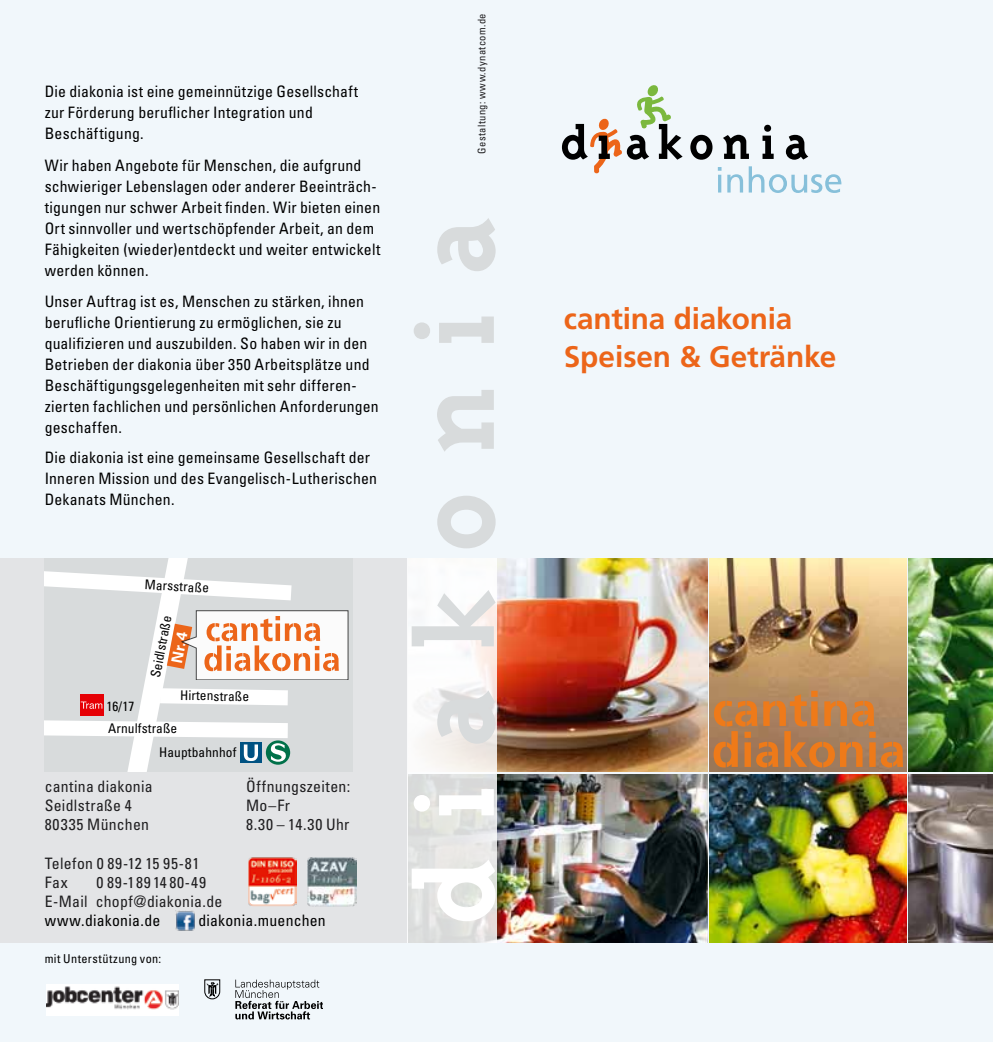
<style>
.page{position:relative;width:993px;height:1042px;background:#fff}
.page>*{position:absolute;margin:0;border:0;box-sizing:border-box;transform-origin:0 0}
.t1{font:119px "Triplex Serif Bold Lining";letter-spacing:.32em;color:#d8dbdc}
.t2{font:700 29.75px/38.5px "Frutiger LT Std";letter-spacing:-.005em;color:#ec6519}
.t3{font:condensed 15.75px/21px "Univers LT Std";letter-spacing:.01em;color:#000}
.t4{font:condensed 15.75px/19.2px "Univers LT Std";letter-spacing:.02em;color:#1f1e20}
.t5{font:700 15.05px "Univers LT Std";color:#fff}
.t6{font:condensed 13.3px/24.3px "Univers LT Std";letter-spacing:.01em;color:#000}
.t7{font:condensed 12.25px "Univers LT Std";letter-spacing:.03em;color:#000}
.t8{font:condensed 10.5px "Univers LT Std";letter-spacing:.04em;color:#1f1e20}
.s1{color:#fff}
</style>
<div class="page">
<div style="left:0;top:0;width:992px;height:1042px;background:#f1f7fb"></div>
<svg style="left:748px;top:166px;width:93px;height:27px"></svg>
<svg style="left:727px;top:174px;width:15px;height:18px"></svg>
<svg style="left:718px;top:175px;width:3px;height:17px"></svg>
<svg style="left:717px;top:167px;width:4px;height:4px"></svg>
<svg style="left:785px;top:135px;width:23px;height:25px"></svg>
<svg style="left:762px;top:125px;width:11px;height:34px"></svg>
<svg style="left:723px;top:135px;width:25px;height:24px"></svg>
<svg style="left:690px;top:135px;width:22px;height:25px"></svg>
<svg style="left:561px;top:85px;width:121px;height:88px"></svg>
<img style="left:908px;top:558px;width:84px;height:213px">
<img style="left:908px;top:774px;width:84px;height:169px">
<img style="left:709px;top:558px;width:196px;height:213px">
<img style="left:709px;top:774px;width:196px;height:169px">
<img style="left:496px;top:558px;width:211px;height:213px">
<img style="left:496px;top:774px;width:211px;height:169px">
<div style="left:0;top:558px;width:407px;height:385px;background:#e3e4e6"></div>
<svg style="left:408px;top:558px;width:88px;height:385px"></svg>
<svg style="left:45px;top:558px;width:303px;height:213px"></svg>
<img style="left:307px;top:857px;width:49px;height:49px">
<img style="left:248px;top:857px;width:49px;height:49px">
<svg style="left:713px;top:691px;width:189px;height:76px"></svg>
<svg style="left:235px;top:979px;width:88px;height:40px"></svg>
<svg style="left:204px;top:979px;width:16px;height:20px"></svg>
<img style="left:46px;top:984px;width:132px;height:31px">
<img style="left:175px;top:910px;width:20px;height:21px">
<p class="t3" style="left:45px;top:81px;width:315px">Die diakonia ist eine gemeinnützige Gesellschaft zur Förderung beruflicher Integration und<br>Beschäftigung.</p>
<p class="t3" style="left:45px;top:154px;width:337px">Wir haben Angebote für Menschen, die aufgrund schwieriger Lebenslagen oder anderer Beeinträch&shy;tigungen nur schwer Arbeit finden. Wir bieten einen Ort sinnvoller und wertschöpfender Arbeit, an dem Fähigkeiten (wieder)entdeckt und weiter entwickelt werden können.</p>
<p class="t3" style="left:45px;top:291px;width:335px">Unser Auftrag ist es, Menschen zu stärken, ihnen berufliche Orientierung zu ermöglichen, sie zu qualifizieren und auszubilden. So haben wir in den Betrieben der diakonia über 350 Arbeitsplätze und Beschäftigungsgelegenheiten mit sehr differen&shy;zierten fachlichen und persönlichen Anforderungen geschaffen.</p>
<p class="t3" style="left:45px;top:447px;width:334px">Die diakonia ist eine gemeinsame Gesellschaft der<br>Inneren Mission und des Evangelisch-Lutherischen<br>Dekanats München.</p>
<p class="t6" style="left:106px;top:694px;width:30px">16/17</p>
<p class="t6" style="left:145px;top:572px;width:66px;rotate:3deg">Marsstraße</p>
<p class="t6" style="left:143px;top:675px;width:65px;rotate:-79deg">Seidlstraße</p>
<p class="t5" style="left:168px;top:661px;width:34px;rotate:-79deg">Nr.4</p>
<p class="t6" style="left:180px;top:683px;width:71px;rotate:1deg">Hirtenstraße</p>
<p class="t6" style="left:159px;top:716px;width:79px;text-indent:-51px">Arnulfstraße<br>Hauptbahnhof</p>
<p class="t4" style="left:45px;top:776px;width:109px">cantina diakonia</p>
<p class="t4" style="left:246px;top:776px;width:105px">Öffnungszeiten:</p>
<p class="t4" style="left:45px;top:795px;width:88px">Seidlstraße 4</p>
<p class="t4" style="left:246px;top:795px;width:46px">Mo–Fr</p>
<p class="t4" style="left:45px;top:814px;width:106px">80335 München</p>
<p class="t4" style="left:246px;top:814px;width:105px">8.30 – 14.30 Uhr</p>
<p class="t4" style="left:45px;top:853px;width:156px">Telefon 0 89-12 15 95-81<br>Fax</p>
<p class="t4" style="left:45px;top:872px;width:179px;text-indent:52px">0 89-18914 80-49<br>E-Mail chopf@diakonia.de</p>
<p class="t3" style="left:45px;top:910px;width:117px">www.diakonia.de</p>
<p class="t3" style="left:198px;top:910px;width:129px">diakonia.muenchen</p>
<p class="t7" style="left:45px;top:950px;width:118px">mit Unterstützung von:</p>
<p class="t8" style="left:475px;top:154px;width:142px;rotate:-90deg">Gestaltung: www.dynatcom.de</p>
<h1 class="t1" style="left:389px;top:925px;width:710px;rotate:-90deg"><span class="s1">di</span>akonia</h1>
<h2 class="t2" style="left:563px;top:299px;width:274px">cantina diakonia<br>Speisen &amp; Getränke</h2>
</div>
